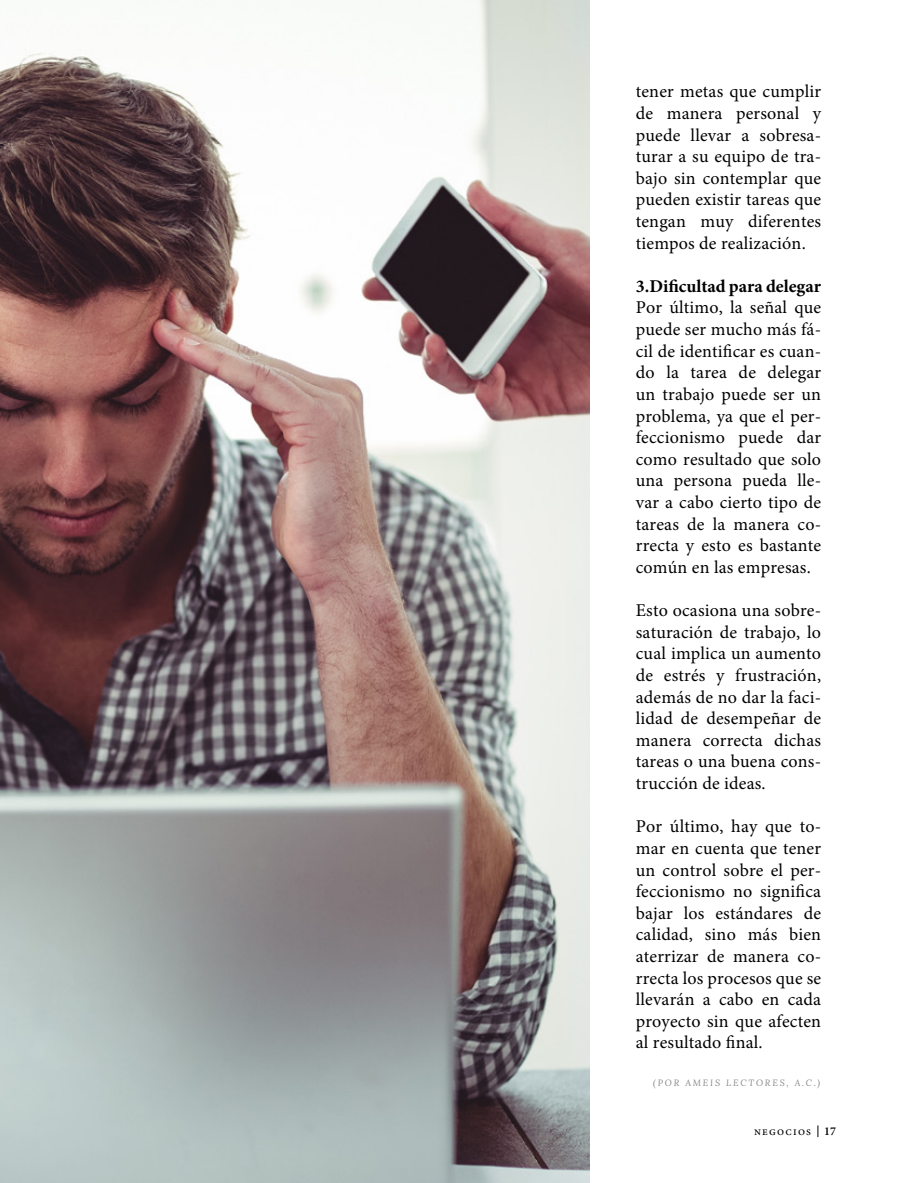
<style>
.page{position:relative;width:919px;height:1183px;background:#fff}
.page>*{position:absolute;margin:0;border:0;box-sizing:border-box;transform-origin:0 0}
.t1{font:18px/21.6px "Minion Pro";letter-spacing:.01em;color:#000;text-align:justify}
.t2{font:700 18px "Minion Pro";color:#000}
.t3{font:12px "Minion Pro";letter-spacing:.1em;color:#000}
.t4{font:italic 9px "Lora";letter-spacing:.2em;color:#878787}
.s1{font-weight:600}
</style>
<div class="page">
<img style="left:0;top:0;width:589px;height:1182px">
<p class="t1" style="left:635px;top:81px;width:187px">tener metas que cumplir de manera personal y puede llevar a sobresa&shy;turar a su equipo de tra&shy;bajo sin contemplar que pueden existir tareas que tengan muy diferentes tiempos de realización.</p>
<p class="t2" style="left:635px;top:273px;width:187px">3.Dificultad para delegar</p>
<p class="t1" style="left:635px;top:297px;width:187px">Por último, la señal que puede ser mucho más fá&shy;cil de identificar es cuan&shy;do la tarea de delegar un trabajo puede ser un problema, ya que el per&shy;feccionismo puede dar como resultado que solo una persona pueda lle&shy;var a cabo cierto tipo de tareas de la manera co&shy;rrecta y esto es bastante común en las empresas.</p>
<p class="t1" style="left:635px;top:599px;width:187px">Esto ocasiona una sobre&shy;saturación de trabajo, lo cual implica un aumento de estrés y frustración, además de no dar la faci&shy;lidad de desempeñar de manera correcta dichas tareas o una buena cons&shy;trucción de ideas.</p>
<p class="t1" style="left:635px;top:815px;width:187px">Por último, hay que to&shy;mar en cuenta que tener un control sobre el per&shy;feccionismo no significa bajar los estándares de calidad, sino más bien aterrizar de manera co&shy;rrecta los procesos que se llevarán a cabo en cada proyecto sin que afecten al resultado final.</p>
<p class="t4" style="left:653px;top:1076px;width:168px">(POR AMEIS LECTORES, A.C.)</p>
<p class="t3" style="left:754px;top:1122px;width:84px">negocios <span class="s1">17</span></p>
</div>
